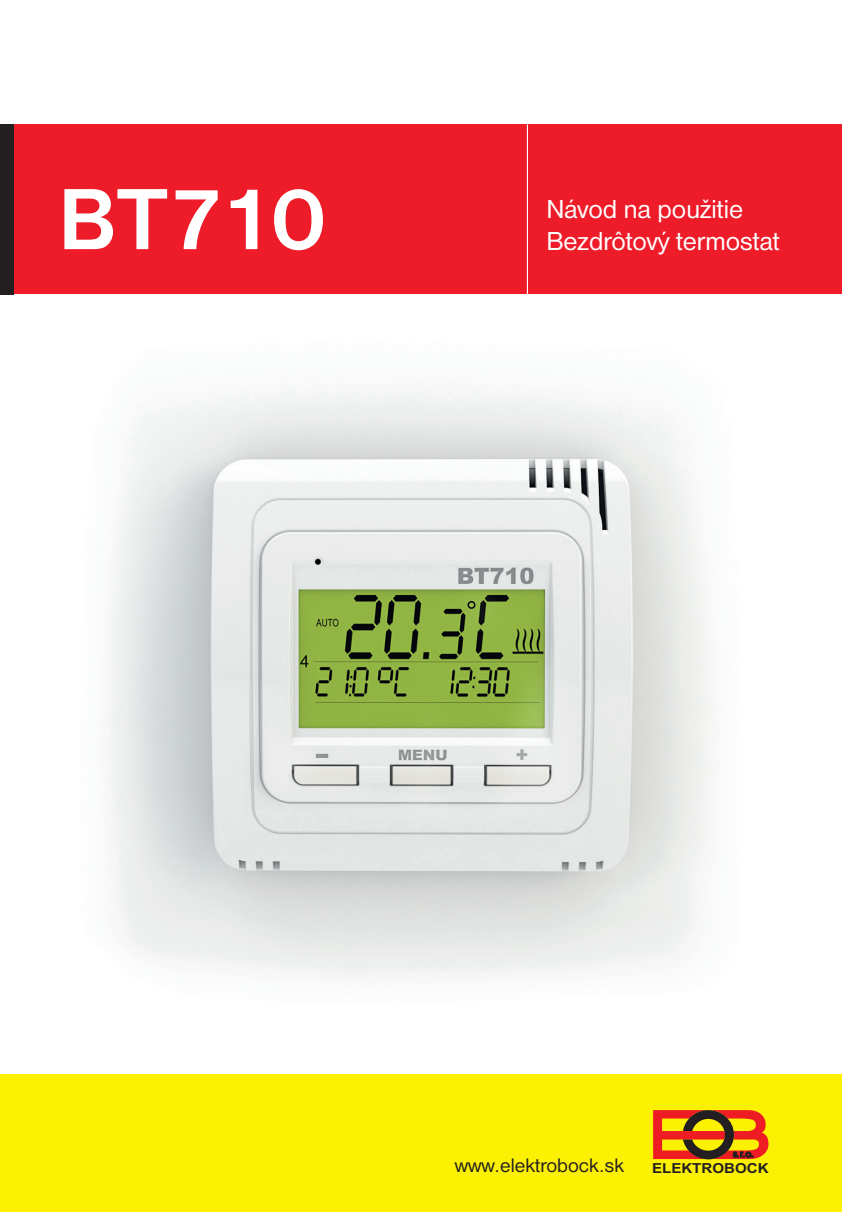
<style>
.page{position:relative;width:842px;height:1212px;background:#fff}
.page>*{position:absolute;margin:0;border:0;box-sizing:border-box;transform-origin:0 0}
.t1{font:700 90px "Nimbus Sans DOT";letter-spacing:-.025em;color:#fff}
.t2{font:27px/32.4px "Nimbus Sans DOT";color:#fff}
.t3{font:20.25px "Nimbus Sans DOT";color:#231f20}
.t4{font:700 13.72px "Arial";color:#231f20;scale:1.09 1}
</style>
<div class="page">
<div style="left:13px;top:124px;width:829px;height:171px;background:#ed1c28"></div>
<img style="left:106px;top:388px;width:608px;height:590px">
<div style="left:0;top:124px;width:13px;height:171px;background:#231f20"></div>
<hr style="left:527px;top:124px;width:1px;height:171px;background:#fff">
<div style="left:0;top:1074px;width:842px;height:138px;background:#fcf003"></div>
<svg style="left:653px;top:1110px;width:115px;height:49px"></svg>
<h1 class="t1" style="left:58px;top:169px;width:270px">BT710</h1>
<p class="t2" style="left:546px;top:193px;width:235px">Návod na použitie<br>Bezdrôtový termostat</p>
<p class="t3" style="left:455px;top:1154px;width:171px">www.elektrobock.sk</p>
<p class="t4" style="left:652px;top:1159px;width:109px">ELEKTROBOCK</p>
</div>
